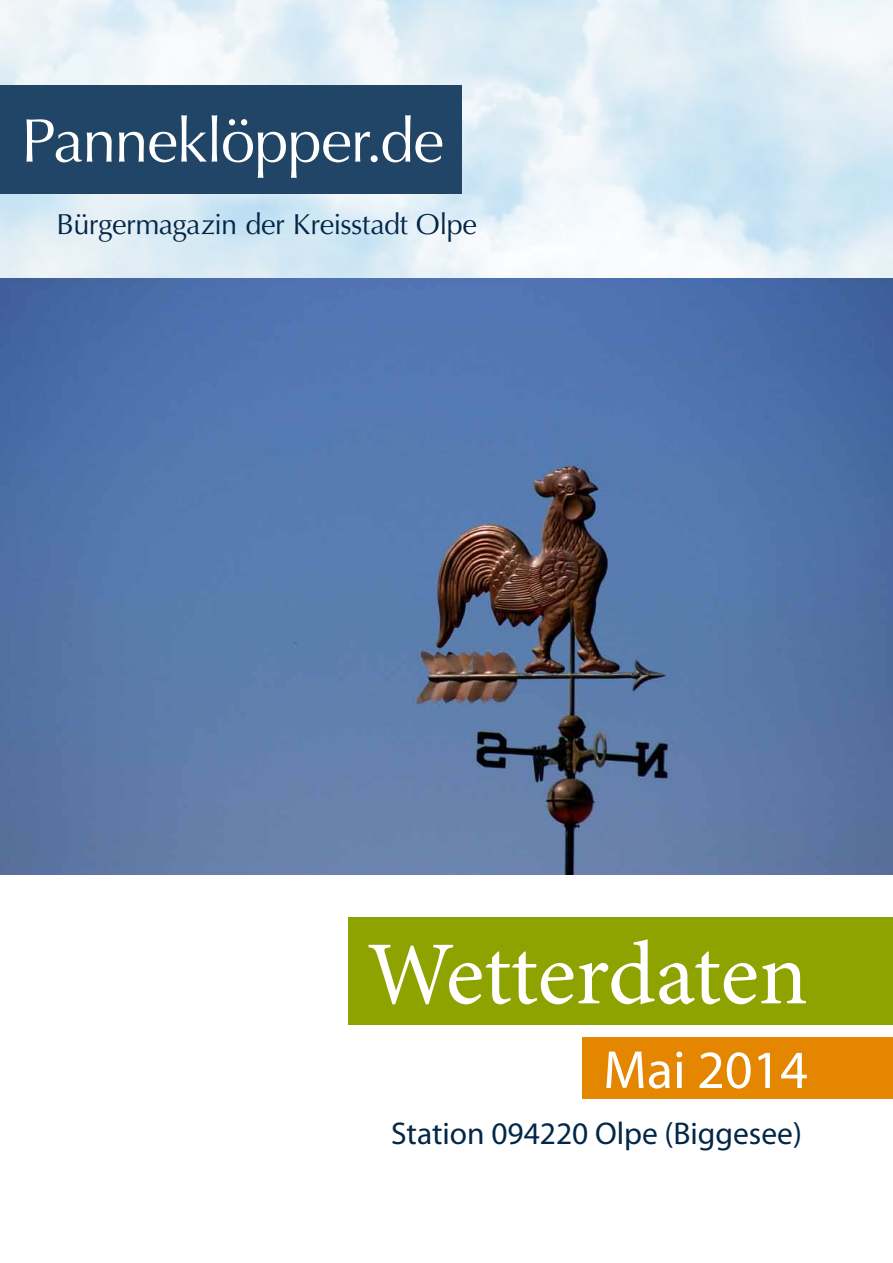
<style>
.page{position:relative;width:893px;height:1263px;background:#fff}
.page>*{position:absolute;margin:0;border:0;box-sizing:border-box;transform-origin:0 0}
.t1{font:90px "Minion Pro";letter-spacing:-.005em;color:#fff}
.t2{font:61.65px "Optima LT Std";letter-spacing:-.02em;color:#fff}
.t3{font:54px "Myriad Pro";color:#fff}
.t4{font:31.5px "Myriad Pro";color:#032748}
.t5{font:28.95px "Optima LT Std";letter-spacing:-.02em;color:#032748}
</style>
<div class="page">
<img style="left:0;top:0;width:893px;height:874px">
<div style="left:0;top:85px;width:461px;height:109px;background:#214566"></div>
<div style="left:349px;top:916px;width:544px;height:108px;background:#8ea300"></div>
<div style="left:582px;top:1037px;width:311px;height:62px;background:#e48600"></div>
<h2 class="t2" style="left:21px;top:105px;width:425px">Panneklöpper.de</h2>
<p class="t5" style="left:57px;top:208px;width:422px">Bürgermagazin der Kreisstadt Olpe</p>
<h1 class="t1" style="left:367px;top:914px;width:442px">Wetterdaten</h1>
<h3 class="t3" style="left:603px;top:1036px;width:206px">Mai 2014</h3>
<p class="t4" style="left:391px;top:1114px;width:412px">Station 094220 Olpe (Biggesee)</p>
</div>
